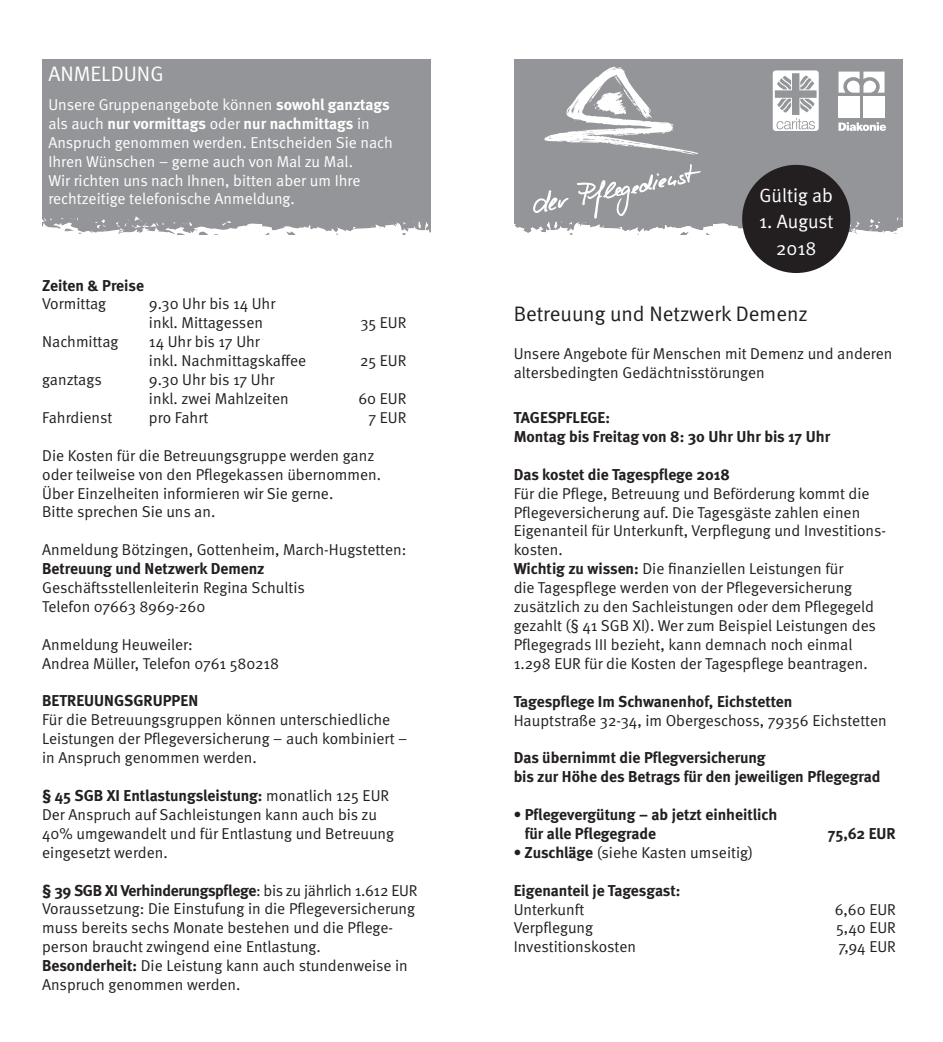
<style>
.page{position:relative;width:943px;height:1042px;background:#fff}
.page>*{position:absolute;margin:0;border:0;box-sizing:border-box;transform-origin:0 0}
.t1{font:21px "Meta Normal";color:#231f20}
.t2{font:21px "Meta Normal";color:#fff}
.t3{font:19.25px/26.2px "Meta Normal";color:#fff;text-align:center}
.t4{font:15.75px/18.9px "Meta Normal";color:#231f20}
.t5{font:700 15.75px/18.9px "Meta";color:#231f20}
.t6{font:15.75px/18.9px "Meta Normal";color:#fff}
.t7{font:700 15.75px "Meta";letter-spacing:-.02em;color:#231f20}
.s1{font-family:"Meta";font-weight:700}
.s2{font-family:"Meta Normal";font-weight:400}
</style>
<div class="page">
<div style="left:514px;top:60px;width:388px;height:175px;background:#939598"></div>
<div style="left:42px;top:60px;width:388px;height:175px;background:#939598"></div>
<svg style="left:42px;top:212px;width:389px;height:23px"></svg>
<svg style="left:772px;top:70px;width:46px;height:61px"></svg>
<svg style="left:838px;top:72px;width:46px;height:21px"></svg>
<div style="left:838px;top:96px;width:21px;height:22px;background:#fff"></div>
<div style="left:863px;top:96px;width:21px;height:22px;background:#fff"></div>
<svg style="left:838px;top:122px;width:48px;height:9px"></svg>
<svg style="left:544px;top:66px;width:155px;height:89px"></svg>
<svg style="left:533px;top:190px;width:36px;height:22px"></svg>
<svg style="left:577px;top:164px;width:124px;height:48px"></svg>
<svg style="left:514px;top:212px;width:389px;height:61px"></svg>
<div style="left:742px;top:165px;width:108px;height:108px;background:#231f20;border-radius:50%"></div>
<p class="t2" style="left:48px;top:62px;width:117px">ANMELDUNG</p>
<p class="t6" style="left:48px;top:95px;width:346px">Unsere Gruppenangebote können <span class="s1">sowohl ganztags </span>als auch <span class="s1">nur vormittags</span> oder <span class="s1">nur nachmittags</span> in Anspruch genommen werden. Entscheiden Sie nach Ihren Wünschen – gerne auch von Mal zu Mal.<br>Wir richten uns nach Ihnen, bitten aber um Ihre rechtzeitige telefonische Anmeldung.</p>
<p class="t5" style="left:42px;top:275px;width:103px">Zeiten &amp; Preise</p>
<p class="t4" style="left:42px;top:294px;width:66px">Vormittag</p>
<p class="t4" style="left:149px;top:294px;width:128px">9.30 Uhr bis 14 Uhr inkl. Mittagessen</p>
<p class="t4" style="left:42px;top:332px;width:78px">Nachmittag</p>
<p class="t4" style="left:149px;top:332px;width:159px">14 Uhr bis 17 Uhr<br>inkl. Nachmittagskaffee</p>
<p class="t4" style="left:42px;top:370px;width:61px">ganztags</p>
<p class="t4" style="left:149px;top:370px;width:141px">9.30 Uhr bis 17 Uhr inkl. zwei Mahlzeiten</p>
<p class="t4" style="left:360px;top:313px;width:47px">35 EUR</p>
<p class="t4" style="left:360px;top:351px;width:48px">25 EUR</p>
<p class="t4" style="left:358px;top:389px;width:49px">60 EUR</p>
<p class="t4" style="left:42px;top:408px;width:72px">Fahrdienst</p>
<p class="t4" style="left:149px;top:408px;width:61px">pro Fahrt</p>
<p class="t4" style="left:368px;top:408px;width:39px">7 EUR</p>
<p class="t4" style="left:42px;top:446px;width:340px">Die Kosten für die Betreuungsgruppe werden ganz oder teilweise von den Pflegekassen übernommen.<br>Über Einzelheiten informieren wir Sie gerne.<br>Bitte sprechen Sie uns an.</p>
<p class="t4" style="left:42px;top:540px;width:366px">Anmeldung Bötzingen, Gottenheim, March-Hugstetten:</p>
<p class="t5" style="left:42px;top:559px;width:224px">Betreuung und Netzwerk Demenz</p>
<p class="t4" style="left:42px;top:578px;width:264px">Geschäftsstellenleiterin Regina Schultis</p>
<p class="t4" style="left:42px;top:597px;width:165px">Telefon 07663 8969-260</p>
<p class="t4" style="left:42px;top:635px;width:152px">Anmeldung Heuweiler:</p>
<p class="t4" style="left:42px;top:653px;width:238px">Andrea Müller, Telefon 0761 580218</p>
<p class="t5" style="left:42px;top:691px;width:157px">BETREUUNGSGRUPPEN</p>
<p class="t4" style="left:42px;top:710px;width:366px">Für die Betreuungsgruppen können unterschiedliche<br>Leistungen der Pflegeversicherung – auch kombiniert – in Anspruch genommen werden.</p>
<p class="t5" style="left:42px;top:785px;width:348px">§ 45 SGB XI Entlastungsleistung: <span class="s2">monatlich 125 EUR</span></p>
<p class="t4" style="left:42px;top:805px;width:353px">Der Anspruch auf Sachleistungen kann auch bis zu<br>40% umgewandelt und für Entlastung und Betreuung eingesetzt werden.</p>
<p class="t7" style="left:42px;top:880px;width:377px">§ 39 SGB XI Verhinderungspflege<span class="s2">: bis zu jährlich 1.612 EUR</span></p>
<p class="t4" style="left:42px;top:899px;width:374px">Voraussetzung: Die Einstufung in die Pflegeversicherung muss bereits sechs Monate bestehen und die Pflege&shy;person braucht zwingend eine Entlastung.</p>
<p class="t4" style="left:42px;top:956px;width:367px"><span class="s1">Besonderheit:</span> Die Leistung kann auch stundenweise in<br>Anspruch genommen werden.</p>
<p class="t3" style="left:759px;top:182px;width:75px">Gültig ab</p>
<p class="t3" style="left:759px;top:208px;width:76px">1. August<br>2018</p>
<p class="t1" style="left:513px;top:302px;width:296px">Betreuung und Netzwerk Demenz</p>
<p class="t4" style="left:513px;top:344px;width:380px">Unsere Angebote für Menschen mit Demenz und anderen altersbedingten Gedächtnisstörungen</p>
<p class="t5" style="left:513px;top:408px;width:318px">TAGESPFLEGE:<br>Montag bis Freitag von 8: 30 Uhr Uhr bis 17 Uhr</p>
<p class="t5" style="left:513px;top:464px;width:218px">Das kostet die Tagespflege 2018</p>
<p class="t4" style="left:513px;top:483px;width:374px">Für die Pflege, Betreuung und Beförderung kommt die Pflegeversicherung auf. Die Tagesgäste zahlen einen Eigenanteil für Unterkunft, Verpflegung und Investitions&shy;kosten.</p>
<p class="t4" style="left:513px;top:559px;width:364px"><span class="s1">Wichtig zu wissen:</span> Die finanziellen Leistungen für<br>die Tagespflege werden von der Pflegeversicherung zusätzlich zu den Sachleistungen oder dem Pflegegeld gezahlt (§ 41 SGB XI). Wer zum Beispiel Leistungen des Pflegegrads III bezieht, kann demnach noch einmal 1.298 EUR für die Kosten der Tagespflege beantragen.</p>
<p class="t5" style="left:513px;top:691px;width:280px">Tagespflege Im Schwanenhof, Eichstetten</p>
<p class="t4" style="left:513px;top:710px;width:374px">Hauptstraße 32-34, im Obergeschoss, 79356 Eichstetten</p>
<p class="t5" style="left:513px;top:748px;width:253px">Das übernimmt die Pflegversicherung</p>
<p class="t5" style="left:513px;top:767px;width:368px">bis zur Höhe des Betrags für den jeweiligen Pflegegrad</p>
<p class="t5" style="left:524px;top:805px;width:254px;text-indent:-11px">• Pflegevergütung – ab jetzt einheitlich für alle Pflegegrade</p>
<p class="t5" style="left:827px;top:823px;width:69px">75,62 EUR</p>
<p class="t4" style="left:513px;top:843px;width:241px"><span class="s1">• Zuschläge</span> (siehe Kasten umseitig)</p>
<p class="t5" style="left:513px;top:880px;width:168px">Eigenanteil je Tagesgast:</p>
<p class="t4" style="left:513px;top:899px;width:72px">Unterkunft</p>
<p class="t4" style="left:834px;top:899px;width:63px">6,60 EUR</p>
<p class="t4" style="left:513px;top:918px;width:81px">Verpflegung</p>
<p class="t4" style="left:836px;top:918px;width:61px">5,40 EUR</p>
<p class="t4" style="left:513px;top:937px;width:124px">Investitionskosten</p>
<p class="t4" style="left:838px;top:937px;width:59px">7,94 EUR</p>
</div>
